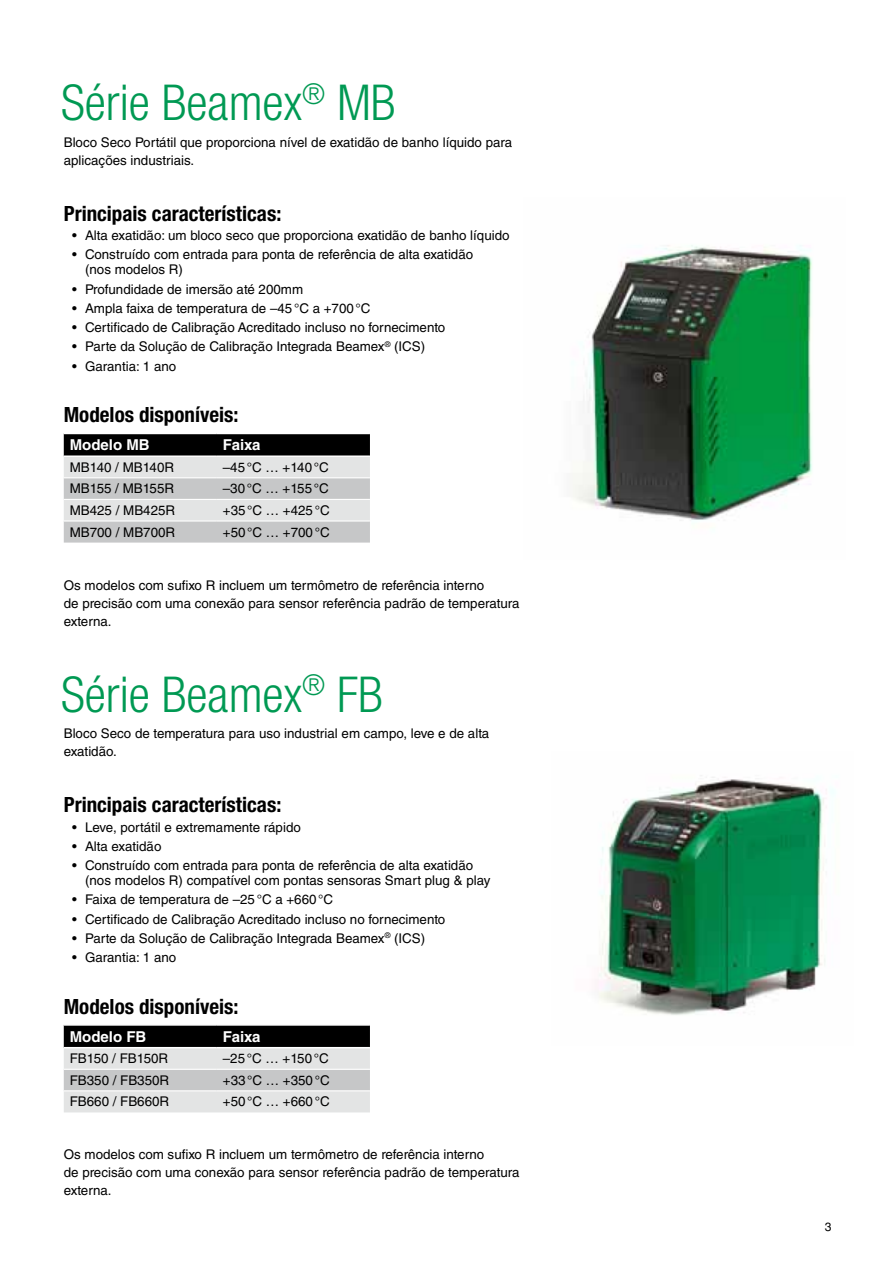
<style>
.page{position:relative;width:893px;height:1263px;background:#fff}
.page>*{position:absolute;margin:0;border:0;box-sizing:border-box;transform-origin:0 0}
.t1{font:300 condensed 49.5px "Helvetica Neue LT Std";color:#009953}
.t2{font:700 condensed 21px "Helvetica Neue LT Std";color:#000}
.t3{font:700 15px "Helvetica LT Std";color:#fff}
.t4{font:13.35px/18px "Helvetica LT Std";color:#000}
.t5{font:12px "Helvetica LT Std";color:#000}
</style>
<div class="page">
<svg style="left:64px;top:434px;width:306px;height:109px;background:#a9aaab"></svg>
<hr style="left:217px;top:455px;width:153px;height:2px;background:#fff">
<hr style="left:64px;top:455px;width:153px;height:2px;background:#fff">
<hr style="left:217px;top:499px;width:153px;height:1px;background:#fff">
<hr style="left:217px;top:477px;width:153px;height:1px;background:#fff">
<hr style="left:64px;top:477px;width:153px;height:1px;background:#fff">
<hr style="left:64px;top:499px;width:153px;height:1px;background:#fff">
<hr style="left:64px;top:520px;width:153px;height:2px;background:#fff">
<hr style="left:217px;top:520px;width:153px;height:2px;background:#fff">
<img style="left:597px;top:775px;width:237px;height:240px">
<img style="left:572px;top:245px;width:240px;height:276px">
<svg style="left:64px;top:1026px;width:306px;height:86px;background:#a3a3a4"></svg>
<hr style="left:64px;top:1047px;width:153px;height:1px;background:#fff">
<hr style="left:217px;top:1047px;width:153px;height:1px;background:#fff">
<hr style="left:217px;top:1069px;width:153px;height:1px;background:#fff">
<hr style="left:64px;top:1090px;width:153px;height:1px;background:#fff">
<hr style="left:217px;top:1090px;width:153px;height:1px;background:#fff">
<hr style="left:64px;top:1069px;width:153px;height:1px;background:#fff">
<h1 class="t1" style="left:61px;top:74px;width:336px">Série Beamex<sup>®</sup> MB</h1>
<p class="t4" style="left:64px;top:133px;width:450px">Bloco Seco Portátil que proporciona nível de exatidão de banho líquido para aplicações industriais.</p>
<h2 class="t2" style="left:64px;top:201px;width:219px">Principais características:</h2>
<p class="t4" style="left:72px;top:226px;width:439px">• Alta exatidão: um bloco seco que proporciona exatidão de banho líquido</p>
<p class="t4" style="left:85px;top:247px;width:390px;line-height:15px;text-indent:-13px">• Construído com entrada para ponta de referência de alta exatidão (nos modelos R)</p>
<p class="t4" style="left:72px;top:280px;width:232px">• Profundidade de imersão até 200mm</p>
<p class="t4" style="left:72px;top:299px;width:300px">• Ampla faixa de temperatura de –45°C a +700°C</p>
<p class="t4" style="left:72px;top:318px;width:375px">• Certificado de Calibração Acreditado incluso no fornecimento</p>
<p class="t4" style="left:72px;top:338px;width:354px">• Parte da Solução de Calibração Integrada Beamex<sup>®</sup> (ICS)</p>
<p class="t4" style="left:72px;top:357px;width:105px">• Garantia: 1 ano</p>
<h2 class="t2" style="left:64px;top:402px;width:176px">Modelos disponíveis:</h2>
<p class="t3" style="left:70px;top:436px;width:81px">Modelo MB</p>
<p class="t3" style="left:223px;top:436px;width:39px">Faixa</p>
<p class="t4" style="left:70px;top:458px;width:106px">MB140 / MB140R</p>
<p class="t4" style="left:223px;top:458px;width:107px">–45°C … +140°C</p>
<p class="t4" style="left:70px;top:480px;width:106px">MB155 / MB155R</p>
<p class="t4" style="left:223px;top:480px;width:107px">–30°C … +155°C</p>
<p class="t4" style="left:70px;top:501px;width:107px">MB425 / MB425R</p>
<p class="t4" style="left:223px;top:501px;width:108px">+35°C … +425°C</p>
<p class="t4" style="left:70px;top:523px;width:107px">MB700 / MB700R</p>
<p class="t4" style="left:223px;top:523px;width:108px">+50°C … +700°C</p>
<p class="t4" style="left:64px;top:576px;width:457px">Os modelos com sufixo R incluem um termômetro de referência interno<br>de precisão com uma conexão para sensor referência padrão de temperatura externa.</p>
<h1 class="t1" style="left:61px;top:666px;width:323px">Série Beamex<sup>®</sup> FB</h1>
<p class="t4" style="left:64px;top:725px;width:427px">Bloco Seco de temperatura para uso industrial em campo, leve e de alta exatidão.</p>
<h2 class="t2" style="left:64px;top:792px;width:219px">Principais características:</h2>
<p class="t4" style="left:72px;top:818px;width:230px">• Leve, portátil e extremamente rápido</p>
<p class="t4" style="left:72px;top:837px;width:91px">• Alta exatidão</p>
<p class="t4" style="left:85px;top:858px;width:407px;line-height:15px;text-indent:-13px">• Construído com entrada para ponta de referência de alta exatidão (nos modelos R) compatível com pontas sensoras Smart plug &amp; play</p>
<p class="t4" style="left:72px;top:891px;width:262px">• Faixa de temperatura de –25°C a +660°C</p>
<p class="t4" style="left:72px;top:910px;width:375px">• Certificado de Calibração Acreditado incluso no fornecimento</p>
<p class="t4" style="left:72px;top:929px;width:354px">• Parte da Solução de Calibração Integrada Beamex<sup>®</sup> (ICS)</p>
<p class="t4" style="left:72px;top:948px;width:105px">• Garantia: 1 ano</p>
<h2 class="t2" style="left:64px;top:994px;width:176px">Modelos disponíveis:</h2>
<p class="t3" style="left:70px;top:1027px;width:78px">Modelo FB</p>
<p class="t3" style="left:223px;top:1027px;width:39px">Faixa</p>
<p class="t4" style="left:70px;top:1049px;width:100px">FB150 / FB150R</p>
<p class="t4" style="left:223px;top:1049px;width:107px">–25°C … +150°C</p>
<p class="t4" style="left:70px;top:1071px;width:101px">FB350 / FB350R</p>
<p class="t4" style="left:223px;top:1071px;width:108px">+33°C … +350°C</p>
<p class="t4" style="left:70px;top:1093px;width:101px">FB660 / FB660R</p>
<p class="t4" style="left:223px;top:1093px;width:108px">+50°C … +660°C</p>
<p class="t4" style="left:64px;top:1146px;width:457px">Os modelos com sufixo R incluem um termômetro de referência interno<br>de precisão com uma conexão para sensor referência padrão de temperatura externa.</p>
<p class="t5" style="left:825px;top:1220px;width:8px">3</p>
</div>
